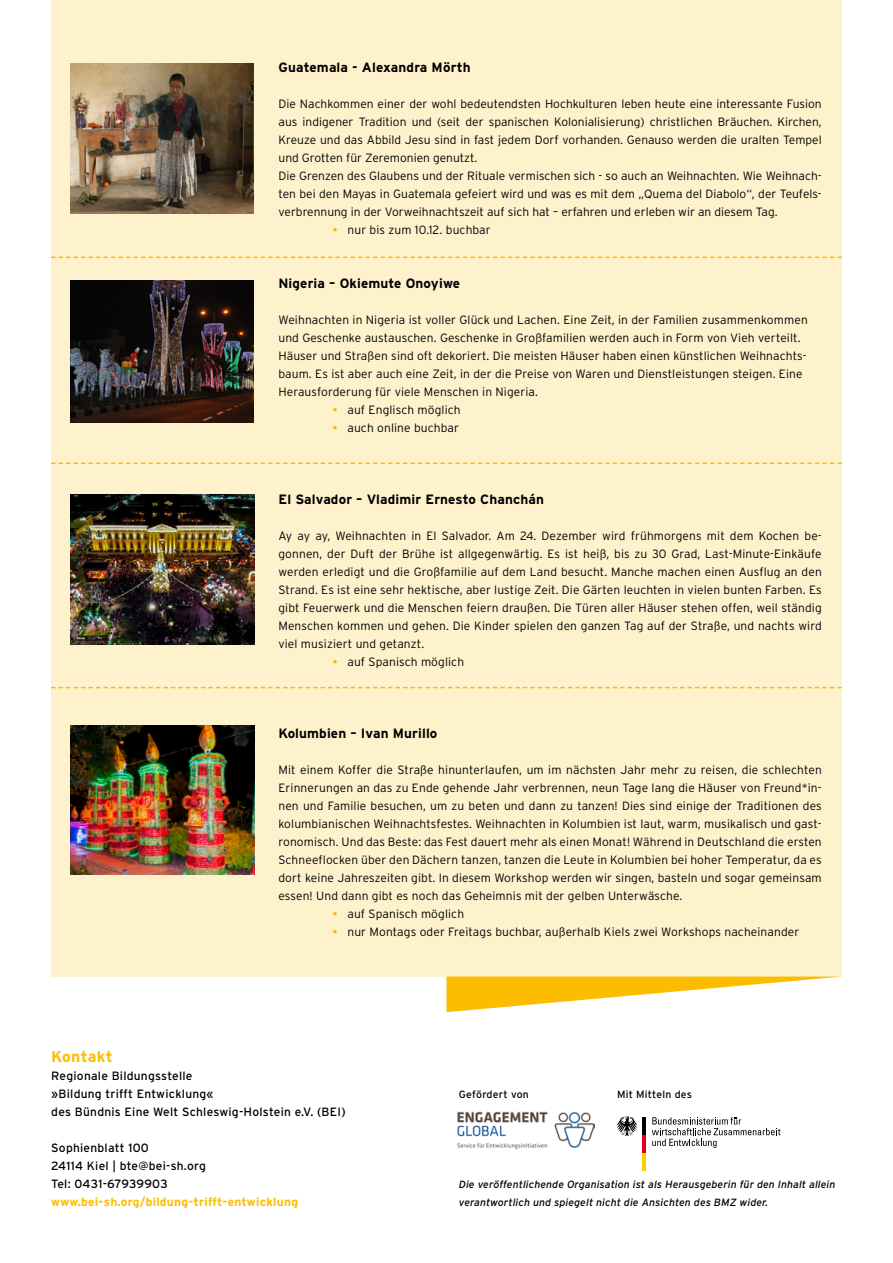
<style>
.page{position:relative;width:893px;height:1263px;background:#fff}
.page>*{position:absolute;margin:0;border:0;box-sizing:border-box;transform-origin:0 0}
.t1{font:700 15.75px "Interstate";letter-spacing:.01em;color:#fcbd00}
.t2{font:700 13.5px "Interstate";letter-spacing:.01em;color:#000}
.t3{font:300 12px/18px "Interstate";color:#000}
.t4{font:12px/18px "Interstate";letter-spacing:.02em;color:#000}
.t5{font:700 12px "Interstate";letter-spacing:.02em;color:#fcbd00}
.t6{font:italic 10.5px/18px "Interstate";letter-spacing:.01em;color:#000}
.t7{font:10.5px "Interstate";letter-spacing:.02em;color:#000}
.s1{font-weight:400;color:#fcbd00}
</style>
<div class="page">
<div style="left:51px;top:0;width:791px;height:976px;background:#fef2cd"></div>
<svg style="left:446px;top:976px;width:396px;height:36px"></svg>
<img style="left:457px;top:1111px;width:137px;height:39px">
<svg style="left:652px;top:1117px;width:129px;height:31px"></svg>
<hr style="left:643px;top:1153px;width:3px;height:18px;background:#f7d100">
<hr style="left:643px;top:1135px;width:3px;height:18px;background:#e3001b">
<hr style="left:643px;top:1117px;width:3px;height:18px;background:#000">
<svg style="left:617px;top:1116px;width:20px;height:20px"></svg>
<img style="left:70px;top:725px;width:185px;height:149px">
<img style="left:70px;top:495px;width:184px;height:149px">
<img style="left:70px;top:64px;width:184px;height:149px">
<svg style="left:51px;top:256px;width:791px;height:2px"></svg>
<svg style="left:51px;top:462px;width:791px;height:2px"></svg>
<svg style="left:51px;top:687px;width:791px;height:1px"></svg>
<img style="left:70px;top:281px;width:184px;height:142px">
<p class="t2" style="left:279px;top:60px;width:194px">Guatemala - Alexandra Mörth</p>
<p class="t3" style="left:279px;top:95px;width:545px">Die Nachkommen einer der wohl bedeutendsten Hochkulturen leben heute eine interessante Fusion aus indigener Tradition und (seit der spanischen Kolonialisierung) christlichen Bräuchen. Kirchen, Kreuze und das Abbild Jesu sind in fast jedem Dorf vorhanden. Genauso werden die uralten Tempel und Grotten für Zeremonien genutzt.<br>Die Grenzen des Glaubens und der Rituale vermischen sich - so auch an Weihnachten. Wie Weihnach&shy;ten bei den Mayas in Guatemala gefeiert wird und was es mit dem „Quema del Diabolo“, der Teufels&shy;verbrennung in der Vorweihnachtszeit auf sich hat – erfahren und erleben wir an diesem Tag.</p>
<p class="t3" style="left:333px;top:221px;width:160px"><span class="s1">•</span> nur bis zum 10.12. buchbar</p>
<p class="t2" style="left:278px;top:276px;width:183px">Nigeria – Okiemute Onoyiwe</p>
<p class="t3" style="left:278px;top:311px;width:531px">Weihnachten in Nigeria ist voller Glück und Lachen. Eine Zeit, in der Familien zusammenkommen und Geschenke austauschen. Geschenke in Großfamilien werden auch in Form von Vieh verteilt.<br>Häuser und Straßen sind oft dekoriert. Die meisten Häuser haben einen künstlichen Weihnachts&shy;baum. Es ist aber auch eine Zeit, in der die Preise von Waren und Dienstleistungen steigen. Eine Herausforderung für viele Menschen in Nigeria.</p>
<p class="t3" style="left:332px;top:401px;width:130px"><span class="s1">•</span> auf Englisch möglich</p>
<p class="t3" style="left:332px;top:419px;width:128px"><span class="s1">•</span> auch online buchbar</p>
<p class="t2" style="left:278px;top:492px;width:267px">El Salvador – Vladimir Ernesto Chanchán</p>
<p class="t3" style="left:278px;top:527px;width:545px;text-align:justify">Ay ay ay, Weihnachten in El Salvador. Am 24. Dezember wird frühmorgens mit dem Kochen be&shy;gonnen, der Duft der Brühe ist allgegenwärtig. Es ist heiß, bis zu 30 Grad, Last-Minute-Einkäufe werden erledigt und die Großfamilie auf dem Land besucht. Manche machen einen Ausflug an den Strand. Es ist eine sehr hektische, aber lustige Zeit. Die Gärten leuchten in vielen bunten Farben. Es gibt Feuerwerk und die Menschen feiern draußen. Die Türen aller Häuser stehen offen, weil ständig Menschen kommen und gehen. Die Kinder spielen den ganzen Tag auf der Straße, und nachts wird viel musiziert und getanzt.</p>
<p class="t3" style="left:332px;top:653px;width:133px"><span class="s1">•</span> auf Spanisch möglich</p>
<p class="t2" style="left:278px;top:726px;width:160px">Kolumbien – Ivan Murillo</p>
<p class="t3" style="left:278px;top:761px;width:545px;text-align:justify">Mit einem Koffer die Straße hinunterlaufen, um im nächsten Jahr mehr zu reisen, die schlechten Erinnerungen an das zu Ende gehende Jahr verbrennen, neun Tage lang die Häuser von Freund*in&shy;nen und Familie besuchen, um zu beten und dann zu tanzen! Dies sind einige der Traditionen des kolumbianischen Weihnachtsfestes. Weihnachten in Kolumbien ist laut, warm, musikalisch und gast&shy;ronomisch. Und das Beste: das Fest dauert mehr als einen Monat! Während in Deutschland die ersten Schneeflocken über den Dächern tanzen, tanzen die Leute in Kolumbien bei hoher Temperatur, da es dort keine Jahreszeiten gibt. In diesem Workshop werden wir singen, basteln und sogar gemeinsam essen! Und dann gibt es noch das Geheimnis mit der gelben Unterwäsche.</p>
<p class="t3" style="left:332px;top:905px;width:133px"><span class="s1">•</span> auf Spanisch möglich</p>
<p class="t3" style="left:332px;top:923px;width:468px"><span class="s1">•</span> nur Montags oder Freitags buchbar, außerhalb Kiels zwei Workshops nacheinander</p>
<h1 class="t1" style="left:51px;top:1048px;width:63px">Kontakt</h1>
<p class="t4" style="left:51px;top:1067px;width:296px">Regionale Bildungsstelle<br>»Bildung trifft Entwicklung«<br>des Bündnis Eine Welt Schleswig-Holstein e.V. (BEI)</p>
<p class="t4" style="left:51px;top:1139px;width:156px">Sophienblatt 100<br>24114 Kiel | bte@bei-sh.org<br>Tel: 0431-67939903</p>
<p class="t5" style="left:51px;top:1195px;width:248px">www.bei-sh.org/bildung-trifft-entwicklung</p>
<p class="t7" style="left:459px;top:1088px;width:72px">Gefördert von</p>
<p class="t7" style="left:617px;top:1088px;width:76px">Mit Mitteln des</p>
<p class="t6" style="left:459px;top:1175px;width:378px">Die veröffentlichende Organisation ist als Herausgeberin für den Inhalt allein verantwortlich und spiegelt nicht die Ansichten des BMZ wider.</p>
</div>
